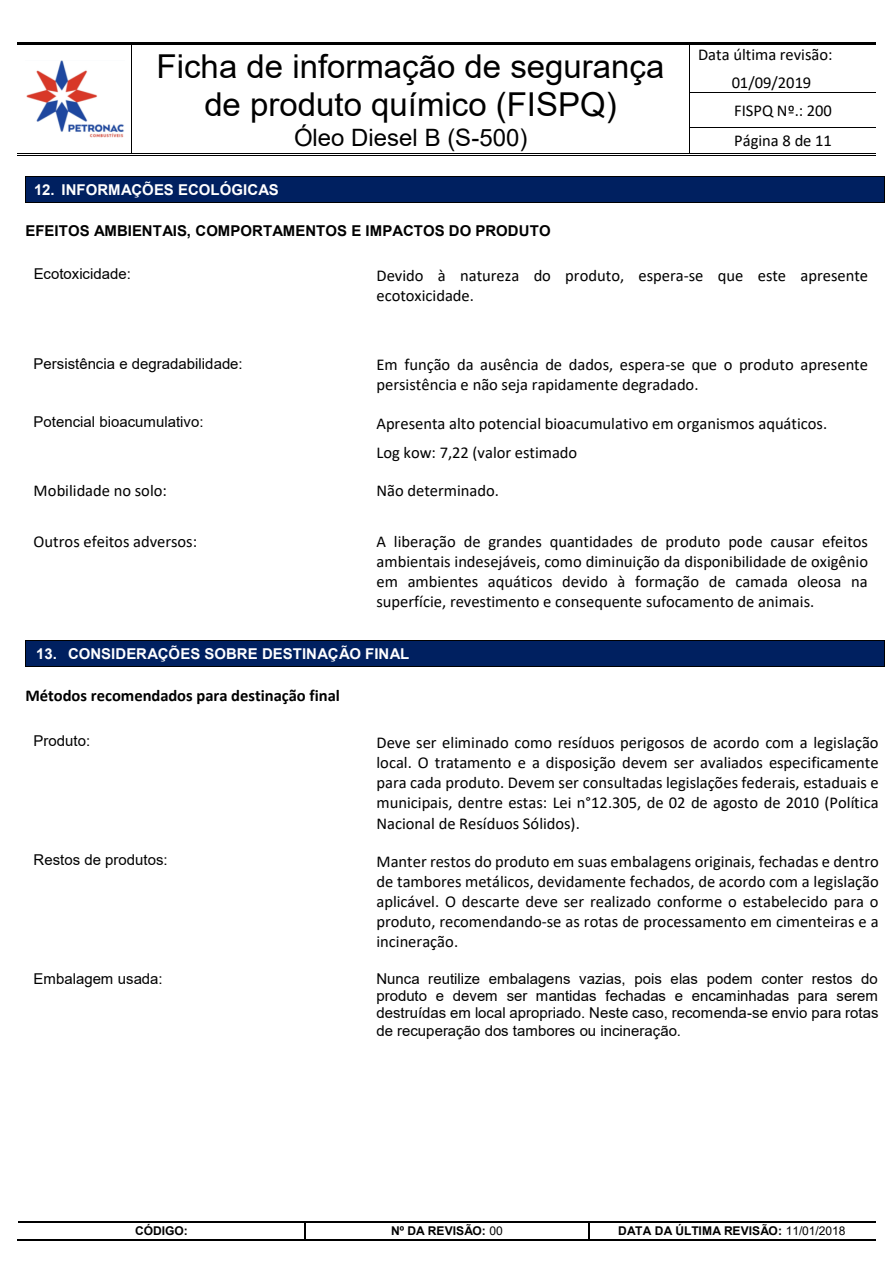
<style>
.page{position:relative;width:893px;height:1263px;background:#fff}
.page>*{position:absolute;margin:0;border:0;box-sizing:border-box;transform-origin:0 0}
.t1{font:33px/38px "Arial";color:#000;text-align:center}
.t2{font:24px "Arial";color:#000}
.t3{font:16.5px/20.1px "Calibri";color:#000}
.t4{font:700 16.5px "Calibri";letter-spacing:-.005em;color:#000}
.t5{font:15px/17.2px "Arial";color:#000;text-align:justify}
.t6{font:700 15px "Arial";color:#fff}
.t7{font:700 15px "Arial";color:#000}
.t8{font:700 12px "Arial";letter-spacing:.005em;color:#000}
.s1{font-weight:400}
</style>
<div class="page">
<hr style="left:17px;top:42px;width:114px;height:3px;background:#000">
<hr style="left:134px;top:42px;width:556px;height:3px;background:#000">
<hr style="left:692px;top:42px;width:184px;height:3px;background:#000">
<hr style="left:131px;top:45px;width:1px;height:47px;background:#000">
<hr style="left:690px;top:45px;width:1px;height:47px;background:#000">
<hr style="left:690px;top:92px;width:186px;height:1px;background:#000">
<hr style="left:131px;top:93px;width:1px;height:34px;background:#000">
<hr style="left:690px;top:93px;width:1px;height:34px;background:#000">
<hr style="left:690px;top:127px;width:186px;height:1px;background:#000">
<hr style="left:17px;top:155px;width:114px;height:1px;background:#000">
<hr style="left:17px;top:154px;width:114px;height:1px;background:#000">
<svg style="left:131px;top:127px;width:3px;height:29px"></svg>
<hr style="left:134px;top:155px;width:556px;height:1px;background:#000">
<hr style="left:134px;top:154px;width:556px;height:1px;background:#000">
<hr style="left:692px;top:155px;width:184px;height:1px;background:#000">
<hr style="left:692px;top:154px;width:184px;height:1px;background:#000">
<hr style="left:18px;top:1221px;width:287px;height:1px;background:#000">
<hr style="left:306px;top:1221px;width:282px;height:1px;background:#000">
<hr style="left:589px;top:1221px;width:286px;height:1px;background:#000">
<hr style="left:17px;top:1239px;width:288px;height:2px;background:#000">
<svg style="left:305px;top:1221px;width:1px;height:20px"></svg>
<hr style="left:306px;top:1239px;width:282px;height:2px;background:#000">
<svg style="left:588px;top:1221px;width:1px;height:20px"></svg>
<hr style="left:589px;top:1239px;width:286px;height:2px;background:#000">
<img style="left:26px;top:61px;width:98px;height:76px">
<div style="left:26px;top:177px;width:858px;height:25px;background:#002060"></div>
<hr style="left:26px;top:176px;width:858px;height:1px;background:#000">
<hr style="left:26px;top:202px;width:858px;height:1px;background:#000">
<svg style="left:884px;top:176px;width:1px;height:27px"></svg>
<div style="left:26px;top:641px;width:858px;height:25px;background:#002060"></div>
<hr style="left:26px;top:640px;width:858px;height:1px;background:#000">
<hr style="left:26px;top:666px;width:858px;height:1px;background:#000">
<svg style="left:884px;top:640px;width:1px;height:27px"></svg>
<h1 class="t1" style="left:157px;top:48px;width:509px">Ficha de informação de segurança de produto químico (FISPQ)</h1>
<h2 class="t2" style="left:294px;top:121px;width:235px">Óleo Diesel B (S-500)</h2>
<p class="t3" style="left:732px;top:41px;width:102px;line-height:27.6px;text-indent:-34px">Data última revisão:<br>01/09/2019<br>FISPQ Nº.: 200</p>
<p class="t3" style="left:734px;top:130px;width:99px">Página 8 de 11</p>
<p class="t6" style="left:34px;top:179px;width:246px">12. INFORMAÇÕES ECOLÓGICAS</p>
<p class="t7" style="left:26px;top:220px;width:527px">EFEITOS AMBIENTAIS, COMPORTAMENTOS E IMPACTOS DO PRODUTO</p>
<p class="t5" style="left:34px;top:265px;width:99px">Ecotoxicidade:</p>
<p class="t3" style="left:376px;top:265px;width:493px">Devido à natureza do produto, espera-se que este apresente ecotoxicidade.</p>
<p class="t5" style="left:34px;top:355px;width:211px">Persistência e degradabilidade:</p>
<p class="t3" style="left:376px;top:354px;width:493px">Em função da ausência de dados, espera-se que o produto apresente persistência e não seja rapidamente degradado.</p>
<p class="t5" style="left:34px;top:413px;width:171px">Potencial bioacumulativo:</p>
<p class="t3" style="left:376px;top:408px;width:452px;line-height:29.1px">Apresenta alto potencial bioacumulativo em organismos aquáticos.<br>Log kow: 7,22 (valor estimado</p>
<p class="t3" style="left:34px;top:480px;width:135px">Mobilidade no solo:</p>
<p class="t3" style="left:376px;top:480px;width:124px">Não determinado.</p>
<p class="t3" style="left:34px;top:531px;width:165px">Outros efeitos adversos:</p>
<p class="t3" style="left:376px;top:531px;width:493px;text-align:justify">A liberação de grandes quantidades de produto pode causar efeitos ambientais indesejáveis, como diminuição da disponibilidade de oxigênio em ambientes aquáticos devido à formação de camada oleosa na superfície, revestimento e consequente sufocamento de animais.</p>
<p class="t6" style="left:36px;top:643px;width:375px">13. CONSIDERAÇÕES SOBRE DESTINAÇÃO FINAL</p>
<p class="t4" style="left:26px;top:684px;width:316px">Métodos recomendados para destinação final</p>
<p class="t5" style="left:34px;top:732px;width:58px">Produto:</p>
<p class="t3" style="left:376px;top:732px;width:504px;text-align:justify">Deve ser eliminado como resíduos perigosos de acordo com a legislação local. O tratamento e a disposição devem ser avaliados especificamente para cada produto. Devem ser consultadas legislações federais, estaduais e municipais, dentre estas: Lei n°12.305, de 02 de agosto de 2010 (Política Nacional de Resíduos Sólidos).</p>
<p class="t5" style="left:34px;top:851px;width:136px">Restos de produtos:</p>
<p class="t3" style="left:376px;top:851px;width:504px;text-align:justify">Manter restos do produto em suas embalagens originais, fechadas e dentro de tambores metálicos, devidamente fechados, de acordo com a legislação aplicável. O descarte deve ser realizado conforme o estabelecido para o produto, recomendando-se as rotas de processamento em cimenteiras e a incineração.</p>
<p class="t5" style="left:34px;top:970px;width:131px">Embalagem usada:</p>
<p class="t5" style="left:376px;top:970px;width:504px">Nunca reutilize embalagens vazias, pois elas podem conter restos do produto e devem ser mantidas fechadas e encaminhadas para serem destruídas em local apropriado. Neste caso, recomenda-se envio para rotas de recuperação dos tambores ou incineração.</p>
<p class="t8" style="left:135px;top:1222px;width:54px">CÓDIGO:</p>
<p class="t8" style="left:391px;top:1222px;width:113px">Nº DA REVISÃO: <span class="s1">00</span></p>
<p class="t8" style="left:618px;top:1222px;width:229px">DATA DA ÚLTIMA REVISÃO: <span class="s1">11/01/2018</span></p>
</div>
